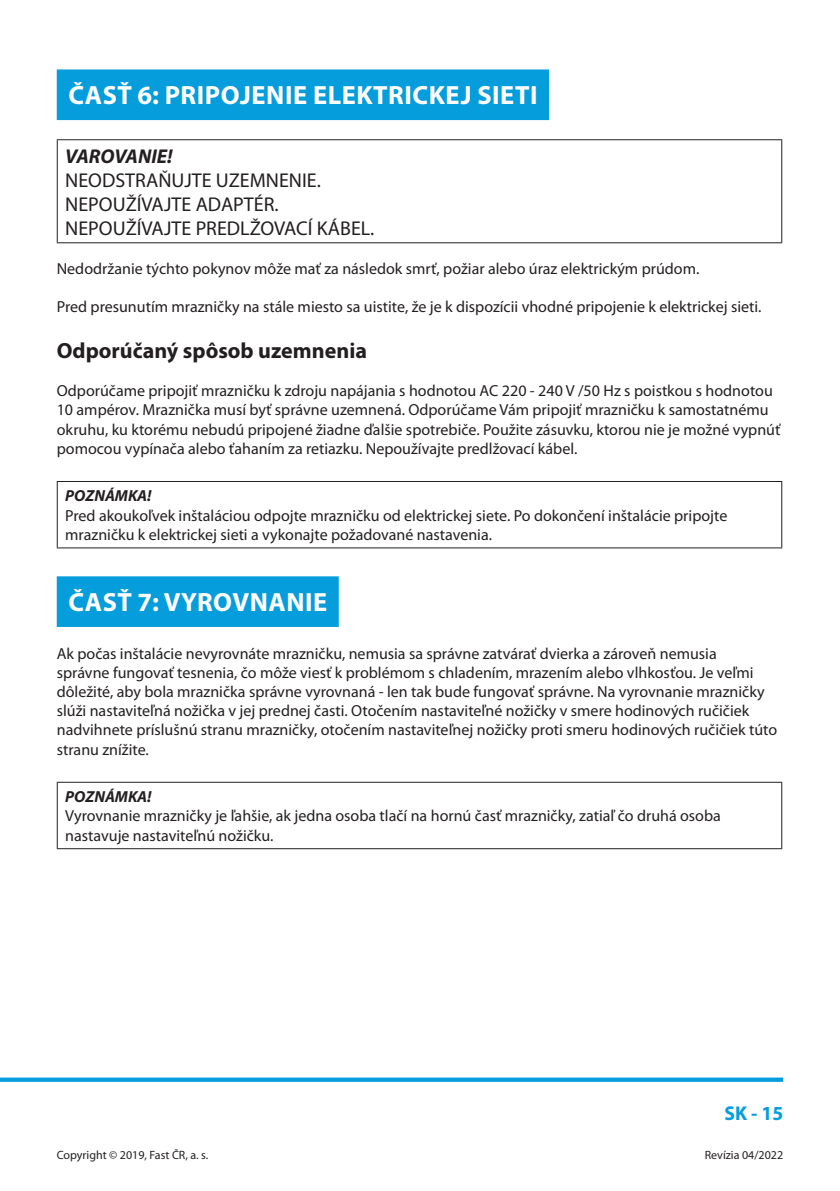
<style>
.page{position:relative;width:840px;height:1191px;background:#fff}
.page>*{position:absolute;margin:0;border:0;box-sizing:border-box;transform-origin:0 0}
.t1{font:700 26.4px "Myriad Pro";letter-spacing:.02em;color:#fff}
.t2{font:700 22px "Myriad Pro";color:#231f20}
.t3{font:20px/24px "Myriad Pro";color:#231f20}
.t4{font:italic 700 20px "Myriad Pro";color:#231f20}
.t5{font:700 20px "Myriad Pro";color:#069ddc}
.t6{font:16px/19.2px "Myriad Pro";color:#231f20}
.t7{font:italic 700 16px "Myriad Pro";color:#231f20}
.t8{font:12px "Myriad Pro";color:#231f20}
</style>
<div class="page">
<svg style="left:0;top:1077px;width:782px;height:4px;background:#29aae0"></svg>
<div style="left:57px;top:69px;width:492px;height:51px;background:#069ddc"></div>
<div style="left:57px;top:576px;width:281px;height:51px;background:#069ddc"></div>
<hr style="left:57px;top:139px;width:724px;height:1px;background:#231f20">
<hr style="left:57px;top:140px;width:1px;height:102px;background:#231f20">
<hr style="left:780px;top:140px;width:1px;height:102px;background:#231f20">
<hr style="left:57px;top:242px;width:724px;height:1px;background:#231f20">
<hr style="left:57px;top:481px;width:724px;height:1px;background:#231f20">
<hr style="left:57px;top:482px;width:1px;height:65px;background:#231f20">
<hr style="left:780px;top:482px;width:1px;height:65px;background:#231f20">
<hr style="left:57px;top:547px;width:724px;height:1px;background:#231f20">
<hr style="left:57px;top:781px;width:724px;height:1px;background:#231f20">
<hr style="left:57px;top:782px;width:1px;height:66px;background:#231f20">
<hr style="left:780px;top:782px;width:1px;height:66px;background:#231f20">
<hr style="left:57px;top:848px;width:724px;height:1px;background:#231f20">
<h1 class="t1" style="left:68px;top:77px;width:470px">ČASŤ 6: PRIPOJENIE ELEKTRICKEJ SIETI</h1>
<p class="t4" style="left:65px;top:143px;width:109px">VAROVANIE!</p>
<p class="t3" style="left:65px;top:168px;width:310px">NEODSTRAŇUJTE UZEMNENIE.<br>NEPOUŽÍVAJTE ADAPTÉR.<br>NEPOUŽÍVAJTE PREDLŽOVACÍ KÁBEL.</p>
<p class="t6" style="left:57px;top:258px;width:643px">Nedodržanie týchto pokynov môže mať za následok smrť, požiar alebo úraz elektrickým prúdom.</p>
<p class="t6" style="left:57px;top:297px;width:706px">Pred presunutím mrazničky na stále miesto sa uistite, že je k dispozícii vhodné pripojenie k elektrickej sieti.</p>
<h2 class="t2" style="left:57px;top:336px;width:311px">Odporúčaný spôsob uzemnenia</h2>
<p class="t6" style="left:57px;top:381px;width:724px">Odporúčame pripojiť mrazničku k zdroju napájania s hodnotou AC 220 - 240 V /50 Hz s poistkou s hodnotou 10 ampérov. Mraznička musí byť správne uzemnená. Odporúčame Vám pripojiť mrazničku k samostatnému okruhu, ku ktorému nebudú pripojené žiadne ďalšie spotrebiče. Použite zásuvku, ktorou nie je možné vypnúť pomocou vypínača alebo ťahaním za retiazku. Nepoužívajte predlžovací kábel.</p>
<p class="t7" style="left:65px;top:486px;width:88px">POZNÁMKA!</p>
<p class="t6" style="left:65px;top:505px;width:663px">Pred akoukoľvek inštaláciou odpojte mrazničku od elektrickej siete. Po dokončení inštalácie pripojte mrazničku k elektrickej sieti a vykonajte požadované nastavenia.</p>
<h1 class="t1" style="left:68px;top:584px;width:260px">ČASŤ 7: VYROVNANIE</h1>
<p class="t6" style="left:57px;top:643px;width:721px">Ak počas inštalácie nevyrovnáte mrazničku, nemusia sa správne zatvárať dvierka a zároveň nemusia<br>správne fungovať tesnenia, čo môže viesť k problémom s chladením, mrazením alebo vlhkosťou. Je veľmi dôležité, aby bola mraznička správne vyrovnaná - len tak bude fungovať správne. Na vyrovnanie mrazničky slúži nastaviteľná nožička v jej prednej časti. Otočením nastaviteľné nožičky v smere hodinových ručičiek nadvihnete príslušnú stranu mrazničky, otočením nastaviteľnej nožičky proti smeru hodinových ručičiek túto stranu znížite.</p>
<p class="t7" style="left:65px;top:786px;width:88px">POZNÁMKA!</p>
<p class="t6" style="left:65px;top:806px;width:656px">Vyrovnanie mrazničky je ľahšie, ak jedna osoba tlačí na hornú časť mrazničky, zatiaľ čo druhá osoba nastavuje nastaviteľnú nožičku.</p>
<p class="t5" style="left:724px;top:1099px;width:60px">SK - 15</p>
<p class="t8" style="left:57px;top:1147px;width:153px">Copyright © 2019, Fast ČR, a. s.</p>
<p class="t8" style="left:704px;top:1147px;width:80px">Revízia 04/2022</p>
</div>
